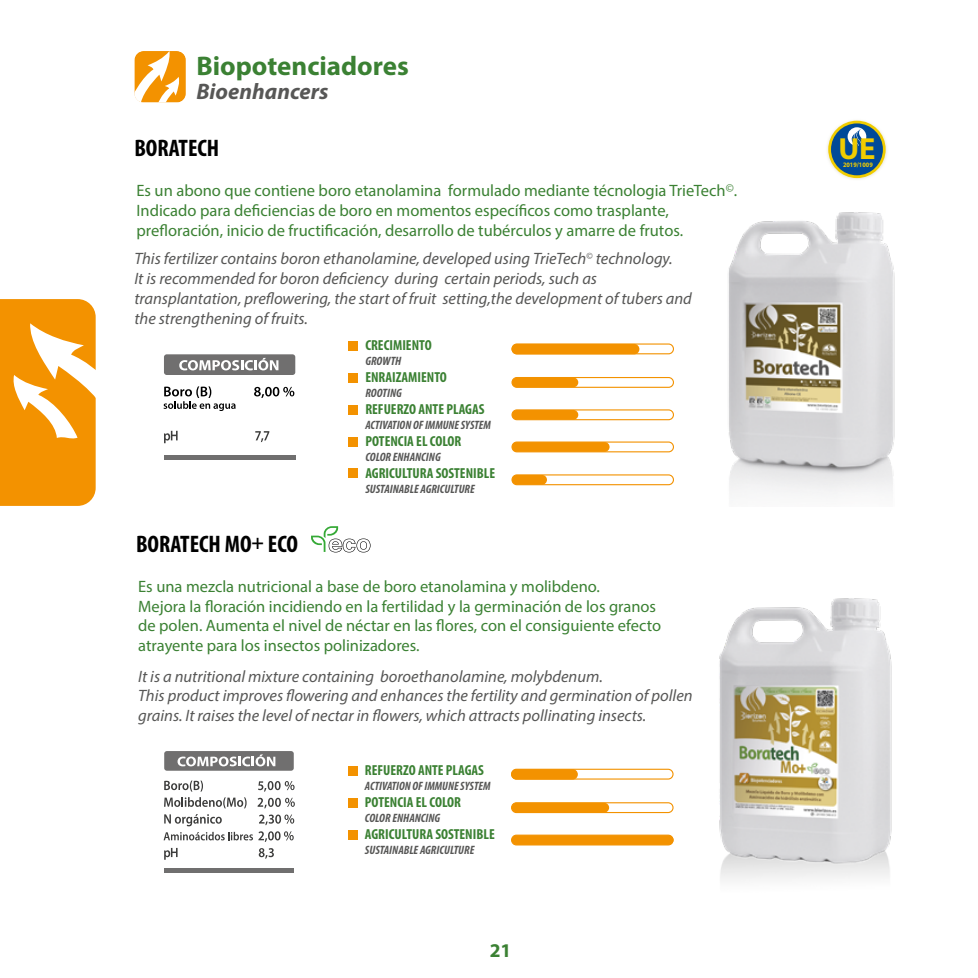
<style>
.page{position:relative;width:978px;height:978px;background:#fff}
.page>*{position:absolute;margin:0;border:0;box-sizing:border-box;transform-origin:0 0}
.t1{font:700 30.6px "Myriad Pro";color:#f0cc00}
.t2{font:700 27px "Myriad Pro";color:#3b8133}
.t3{font:700 condensed 24px "Myriad Pro";color:#000}
.t4{font:italic 700 22.5px "Myriad Pro";color:#575756}
.t5{font:700 19.5px "Myriad Pro";color:#3b8133}
.t6{font:italic 16.5px/19.8px "Myriad Pro";color:#575756}
.t7{font:16.5px/19.8px "Myriad Pro";color:#3b8133}
.t8{font:700 condensed 14.55px "Myriad Pro";color:#3b8133}
.t9{font:italic 700 condensed 12.15px "Myriad Pro";color:#575756}
.t10{font:700 6.75px "Myriad Pro";color:#f0cc00;scale:.92 1}
.s1{font-size:21px}
</style>
<div class="page">
<img style="left:728px;top:212px;width:167px;height:282px">
<div style="left:164px;top:354px;width:131px;height:21px;background:#706f6f;border-radius:3px"></div>
<svg style="left:179px;top:358px;width:99px;height:12px"></svg>
<svg style="left:254px;top:387px;width:40px;height:11px"></svg>
<svg style="left:164px;top:386px;width:72px;height:25px"></svg>
<svg style="left:164px;top:431px;width:14px;height:12px"></svg>
<svg style="left:255px;top:431px;width:14px;height:11px"></svg>
<div style="left:164px;top:455px;width:131px;height:5px;background:#706f6f"></div>
<img style="left:827px;top:120px;width:60px;height:60px">
<svg style="left:828px;top:121px;width:58px;height:57px"></svg>
<div style="left:831px;top:123px;width:52px;height:52px;background:#004a98;border-radius:50%"></div>
<svg style="left:848px;top:127px;width:18px;height:19px"></svg>
<svg style="left:0;top:299px;width:96px;height:207px;background:#f4a328"></svg>
<svg style="left:134px;top:51px;width:52px;height:51px"></svg>
<div style="left:511px;top:343px;width:163px;height:11px;border:1px solid #f39200;border-radius:5px"></div>
<div style="left:511px;top:377px;width:163px;height:11px;border:1px solid #f39200;border-radius:5px"></div>
<div style="left:511px;top:409px;width:163px;height:11px;border:1px solid #f39200;border-radius:5px"></div>
<div style="left:511px;top:441px;width:163px;height:11px;border:1px solid #f39200;border-radius:5px"></div>
<div style="left:511px;top:474px;width:163px;height:11px;border:1px solid #f39200;border-radius:5px"></div>
<div style="left:349px;top:341px;width:9px;height:9px;background:#f39200"></div>
<div style="left:349px;top:373px;width:9px;height:9px;background:#f39200"></div>
<div style="left:349px;top:405px;width:9px;height:10px;background:#f39200"></div>
<div style="left:349px;top:437px;width:9px;height:9px;background:#f39200"></div>
<div style="left:349px;top:468px;width:9px;height:10px;background:#f39200"></div>
<div style="left:512px;top:344px;width:127px;height:10px;background:#f39200;border-radius:5px"></div>
<div style="left:512px;top:378px;width:66px;height:9px;background:#f39200;border-radius:5px"></div>
<div style="left:512px;top:410px;width:66px;height:10px;background:#f39200;border-radius:5px"></div>
<div style="left:512px;top:442px;width:98px;height:10px;background:#f39200;border-radius:5px"></div>
<div style="left:512px;top:475px;width:35px;height:10px;background:#f39200;border-radius:5px"></div>
<img style="left:719px;top:598px;width:173px;height:283px">
<div style="left:164px;top:751px;width:130px;height:20px;background:#706f6f;border-radius:3px"></div>
<svg style="left:178px;top:754px;width:97px;height:12px"></svg>
<svg style="left:164px;top:781px;width:83px;height:27px"></svg>
<svg style="left:258px;top:798px;width:37px;height:10px"></svg>
<svg style="left:164px;top:814px;width:130px;height:28px"></svg>
<svg style="left:164px;top:848px;width:14px;height:12px"></svg>
<svg style="left:259px;top:848px;width:15px;height:11px"></svg>
<hr style="left:164px;top:869px;width:130px;height:4px;background:#706f6f">
<svg style="left:258px;top:781px;width:37px;height:11px"></svg>
<svg style="left:311px;top:526px;width:60px;height:26px"></svg>
<div style="left:511px;top:769px;width:163px;height:11px;border:1px solid #f39200;border-radius:5px"></div>
<div style="left:511px;top:802px;width:163px;height:11px;border:1px solid #f39200;border-radius:5px"></div>
<div style="left:511px;top:835px;width:163px;height:10px;border:1px solid #f39200;border-radius:5px"></div>
<div style="left:348px;top:766px;width:10px;height:10px;background:#f39200"></div>
<div style="left:348px;top:798px;width:10px;height:10px;background:#f39200"></div>
<div style="left:348px;top:831px;width:10px;height:9px;background:#f39200"></div>
<div style="left:511px;top:769px;width:67px;height:11px;background:#f39200;border-radius:5px"></div>
<div style="left:512px;top:803px;width:97px;height:10px;background:#f39200;border-radius:5px"></div>
<div style="left:512px;top:835px;width:162px;height:10px;background:#f39200;border-radius:5px"></div>
<h2 class="t2" style="left:196px;top:48px;width:214px">Biopotenciadores</h2>
<h3 class="t4" style="left:196px;top:77px;width:134px">Bioenhancers</h3>
<h3 class="t3" style="left:134px;top:133px;width:86px">BORATECH</h3>
<p class="t7" style="left:136px;top:180px;width:602px">Es un abono que contiene boro etanolamina formulado mediante técnologia TrieTech<sup>©</sup>.<br>Indicado para deficiencias de boro en momentos específicos como trasplante, prefloración, inicio de fructificación, desarrollo de tubérculos y amarre de frutos.</p>
<p class="t6" style="left:134px;top:249px;width:559px">This fertilizer contains boron ethanolamine, developed using TrieTech<sup>©</sup> technology.<br>It is recommended for boron deficiency during certain periods, such as transplantation, preflowering, the start of fruit setting,the development of tubers and the strengthening of fruits.</p>
<p class="t8" style="left:365px;top:336px;width:68px">CRECIMIENTO</p>
<p class="t9" style="left:365px;top:353px;width:37px">GROWTH</p>
<p class="t8" style="left:365px;top:368px;width:83px">ENRAIZAMIENTO</p>
<p class="t9" style="left:365px;top:385px;width:38px">ROOTING</p>
<p class="t8" style="left:365px;top:400px;width:121px">REFUERZO ANTE PLAGAS</p>
<p class="t9" style="left:365px;top:417px;width:127px">ACTIVATION OF IMMUNE SYSTEM</p>
<p class="t8" style="left:365px;top:432px;width:98px">POTENCIA EL COLOR</p>
<p class="t9" style="left:365px;top:449px;width:77px">COLOR ENHANCING</p>
<p class="t8" style="left:365px;top:464px;width:131px">AGRICULTURA SOSTENIBLE</p>
<p class="t9" style="left:365px;top:481px;width:111px">SUSTAINABLE AGRICULTURE</p>
<h3 class="t3" style="left:136px;top:529px;width:164px">BORATECH MO<span class="s1">+</span> ECO</h3>
<p class="t7" style="left:138px;top:576px;width:524px">Es una mezcla nutricional a base de boro etanolamina y molibdeno.<br>Mejora la floración incidiendo en la fertilidad y la germinación de los granos de polen. Aumenta el nivel de néctar en las flores, con el consiguiente efecto atrayente para los insectos polinizadores.</p>
<p class="t6" style="left:138px;top:666px;width:556px">It is a nutritional mixture containing boroethanolamine, molybdenum.<br>This product improves flowering and enhances the fertility and germination of pollen grains. It raises the level of nectar in flowers, which attracts pollinating insects.</p>
<p class="t8" style="left:365px;top:761px;width:121px">REFUERZO ANTE PLAGAS</p>
<p class="t9" style="left:365px;top:778px;width:127px">ACTIVATION OF IMMUNE SYSTEM</p>
<p class="t8" style="left:365px;top:793px;width:98px">POTENCIA EL COLOR</p>
<p class="t9" style="left:365px;top:810px;width:77px">COLOR ENHANCING</p>
<p class="t8" style="left:365px;top:825px;width:131px">AGRICULTURA SOSTENIBLE</p>
<p class="t9" style="left:365px;top:842px;width:111px">SUSTAINABLE AGRICULTURE</p>
<p class="t5" style="left:490px;top:938px;width:23px">21</p>
<h1 class="t1" style="left:838px;top:129px;width:39px">UE</h1>
<p class="t10" style="left:843px;top:161px;width:34px">2019/1009</p>
</div>
